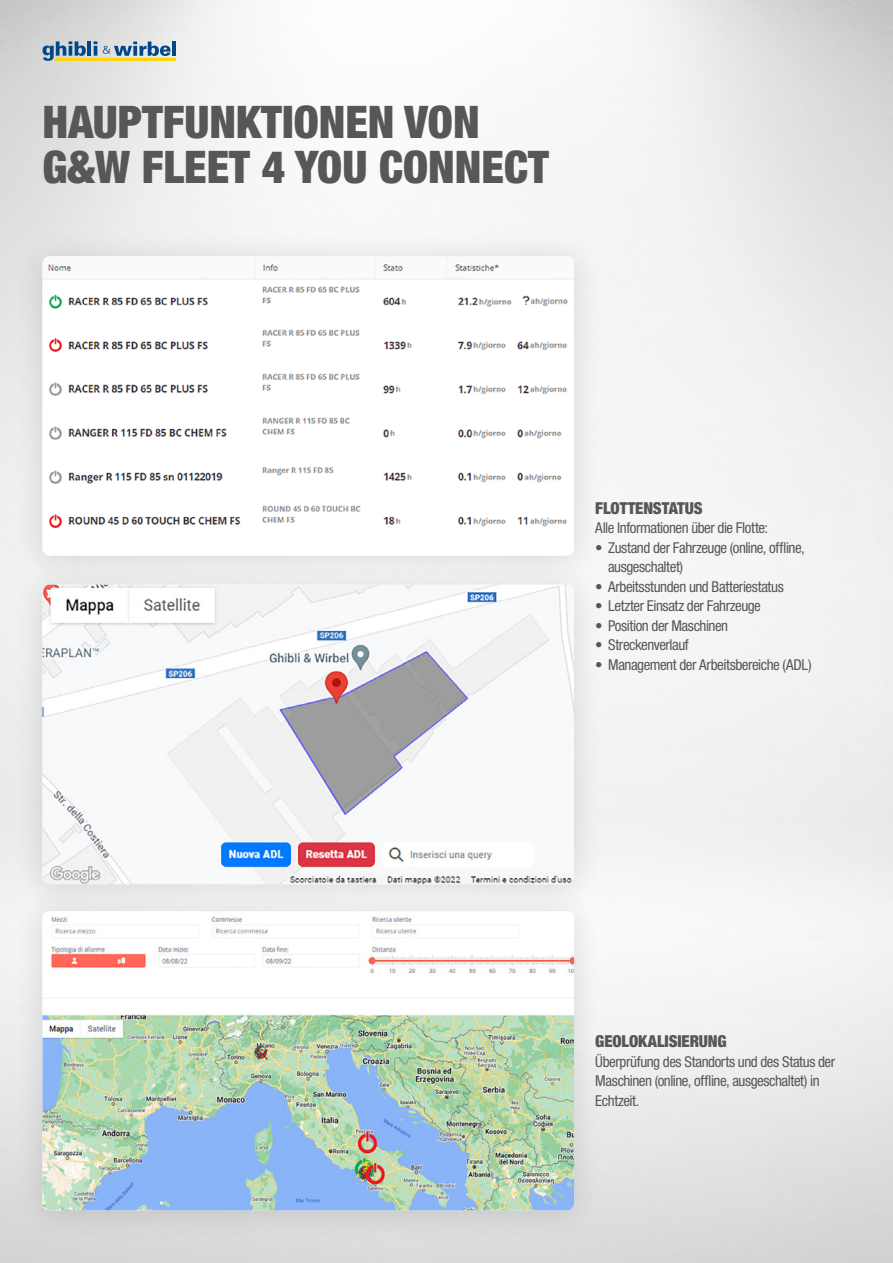
<style>
.page{position:relative;width:893px;height:1263px;background:#fff}
.page>*{position:absolute;margin:0;border:0;box-sizing:border-box;transform-origin:0 0}
._1-TitoloMacchina{font:900 condensed 45px "Helvetica Neue LT Std";color:#575756}
.t1{font:900 condensed 16.5px "Helvetica Neue LT Std";letter-spacing:-.01em;color:#575756}
.t2{font:condensed 15px/19.5px "Helvetica Neue LT Std";letter-spacing:-.03em;color:#575756}
</style>
<div class="page">
<svg style="left:43px;top:41px;width:133px;height:20px;background:#96a9a3"></svg>
<div style="left:14px;top:885px;width:589px;height:357px;background:#1d1d1b;opacity:.15"></div>
<img style="left:43px;top:917px;width:531px;height:293px">
<div style="left:13px;top:230px;width:590px;height:358px;background:#1d1d1b;opacity:.15"></div>
<img style="left:43px;top:256px;width:531px;height:299px">
<div style="left:13px;top:558px;width:590px;height:359px;background:#1d1d1b;opacity:.15"></div>
<img style="left:43px;top:585px;width:531px;height:299px">
<p class="_1-TitoloMacchina" style="left:43px;top:95px;width:439px">HAUPTFUNKTIONEN VON</p>
<p class="_1-TitoloMacchina" style="left:43px;top:140px;width:508px">G&amp;W FLEET 4 YOU CONNECT</p>
<p class="t1" style="left:595px;top:497px;width:109px">FLOTTENSTATUS</p>
<p class="t2" style="left:595px;top:518px;width:174px">Alle Informationen über die Flotte:</p>
<p class="t2" style="left:608px;top:537px;width:198px;text-indent:-13px">• Zustand der Fahrzeuge (online, offline, ausgeschaltet)</p>
<p class="t2" style="left:595px;top:576px;width:190px">• Arbeitsstunden und Batteriestatus</p>
<p class="t2" style="left:595px;top:596px;width:167px">• Letzter Einsatz der Fahrzeuge</p>
<p class="t2" style="left:595px;top:615px;width:134px">• Position der Maschinen</p>
<p class="t2" style="left:595px;top:635px;width:95px">• Streckenverlauf</p>
<p class="t2" style="left:595px;top:654px;width:218px">• Management der Arbeitsbereiche (ADL)</p>
<p class="t1" style="left:595px;top:1031px;width:133px">GEOLOKALISIERUNG</p>
<p class="t2" style="left:595px;top:1051px;width:241px">Überprüfung des Standorts und des Status der<br>Maschinen (online, offline, ausgeschaltet) in<br>Echtzeit.</p>
</div>
